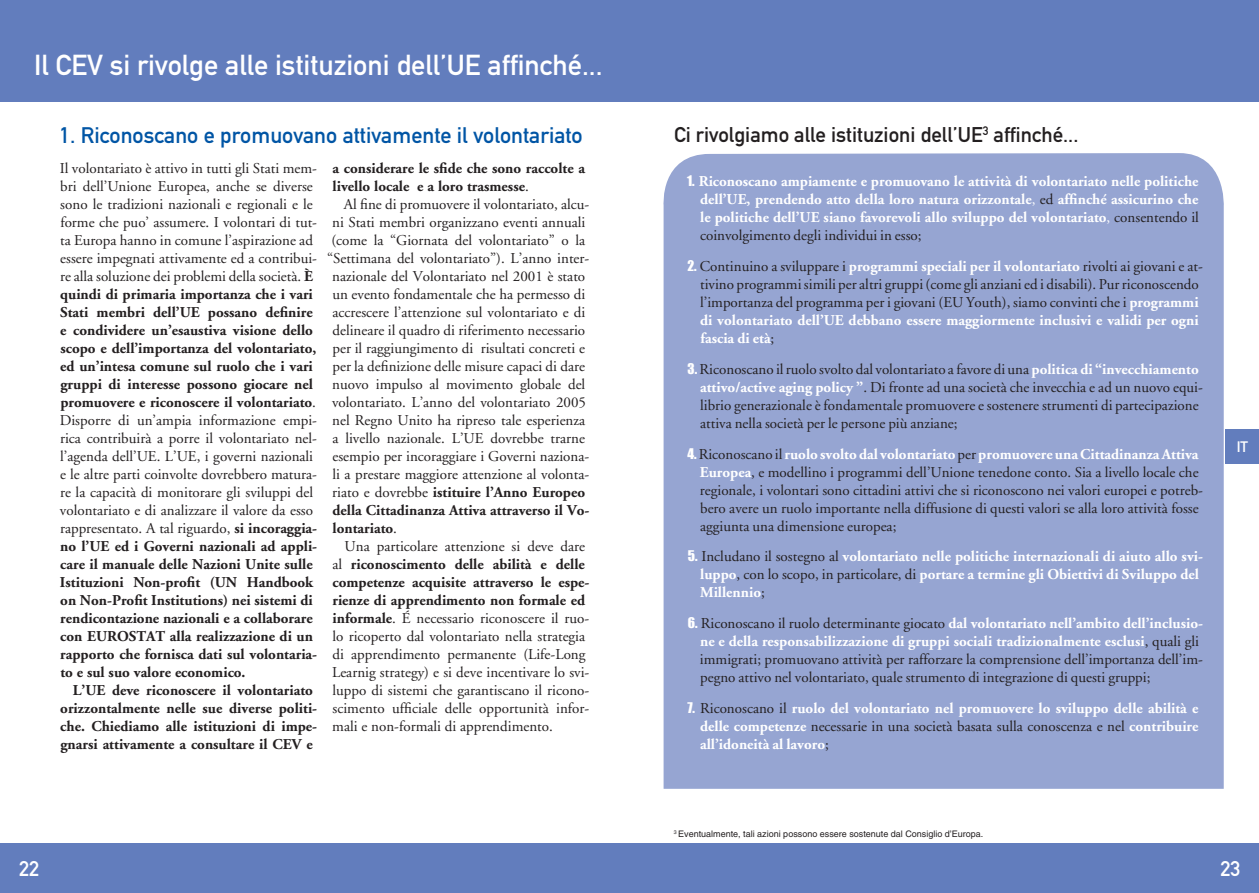
<style>
.page{position:relative;width:1259px;height:893px;background:#fff}
.page>*{position:absolute;margin:0;border:0;box-sizing:border-box;transform-origin:0 0}
.t1{font:28.5px "DIN Mittelschrift LT";color:#fff}
.t2{font:22.2px "DIN Mittelschrift LT";color:#0155a5}
.t3{font:21px "DIN Mittelschrift LT";color:#231f20}
.t4{font:21px "DIN Mittelschrift LT";color:#fff}
.t5{font:15px/18px "Adobe Garamond LT";color:#231f20}
.t6{font:700 15px/18px "Adobe Garamond LT";color:#231f20}
.t7{font:700 15px/18px "Adobe Garamond LT";color:#fff;text-align:justify}
.t8{font:15px "DIN Mittelschrift LT";color:#fff}
.t9{font:9px "Helvetica LT";color:#231f20}
.s1{font-weight:400}
.s2{font-weight:700}
.s3{font-family:"Impact";font-weight:400;font-size:13.5px}
.s4{font-weight:400;color:#231f20}
.s5{font-family:"Impact";font-size:13.5px;color:#fff}
.s6{font-weight:700;color:#fff}
</style>
<div class="page">
<div style="left:0;top:0;width:629px;height:102px;background:#627dbd"></div>
<div style="left:0;top:843px;width:629px;height:50px;background:#627dbd"></div>
<div style="left:1225px;top:429px;width:34px;height:34px;background:#627dbd"></div>
<div style="left:629px;top:0;width:630px;height:102px;background:#627dbd"></div>
<div style="left:629px;top:843px;width:630px;height:50px;background:#627dbd"></div>
<div style="left:663px;top:153px;width:563px;height:636px;background:#96a5d2"></div>
<h1 class="t1" style="left:34px;top:55px;width:570px">Il CEV si rivolge alle istituzioni dell’UE affinché...</h1>
<h2 class="t2" style="left:60px;top:127px;width:525px">1. Riconoscano e promuovano attivamente il volontariato</h2>
<p class="t6" style="left:60px;top:160px;width:259px"><span class="s1">Il volontariato è attivo in tutti gli Stati mem&shy;bri dell’Unione Europea, anche se diverse sono le tradizioni nazionali e regionali e le forme che puo’ assumere. I volontari di tut&shy;ta Europa hanno in comune l’aspirazione ad essere impegnati attivamente ed a contribui&shy;re alla soluzione dei problemi della società.</span> È quindi di primaria importanza che i vari Stati membri dell’UE possano definire e condividere un’esaustiva visione dello scopo e dell’importanza del volontariato, ed un’intesa comune sul ruolo che i vari gruppi di interesse possono giocare nel promuovere e riconoscere il volontariato<span class="s1">.<br>Disporre di un’ampia informazione empi&shy;rica contribuirà a porre il volontariato nel&shy;l’agenda dell’UE. L’UE, i governi nazionali e le altre parti coinvolte dovrebbero matura&shy;re la capacità di monitorare gli sviluppi del volontariato e di analizzare il valore da esso rappresentato. A tal riguardo,</span> si incoraggia&shy;no l’UE ed i Governi nazionali ad appli&shy;care il manuale delle Nazioni Unite sulle Istituzioni Non-profit (UN Handbook on Non-Profit Institutions) nei sistemi di rendicontazione nazionali e a collaborare con EUROSTAT alla realizzazione di un rapporto che fornisca dati sul volontaria&shy;to e sul suo valore economico.</p>
<p class="t6" style="left:60px;top:682px;width:258px;text-align:center">L’UE deve riconoscere il volontariato orizzontalmente nelle sue diverse politi&shy;che. Chiediamo alle istituzioni di impe&shy;gnarsi attivamente a consultare il CEV e</p>
<p class="t6" style="left:332px;top:160px;width:254px">a considerare le sfide che sono raccolte a livello locale e a loro trasmesse<span class="s1">.</span></p>
<p class="t5" style="left:344px;top:196px;width:247px">Al fine di promuovere il volontariato, alcu-</p>
<p class="t5" style="left:332px;top:214px;width:255px">ni Stati membri organizzano eventi annuali</p>
<p class="t5" style="left:331px;top:232px;width:255px">(come la “Giornata del volontariato” o la</p>
<p class="t5" style="left:327px;top:250px;width:264px">“Settimana del volontariato”). L’anno inter-</p>
<p class="t5" style="left:332px;top:268px;width:254px">nazionale del Volontariato nel 2001 è stato</p>
<p class="t5" style="left:332px;top:286px;width:254px">un evento fondamentale che ha permesso di</p>
<p class="t5" style="left:332px;top:304px;width:254px">accrescere l’attenzione sul volontariato e di</p>
<p class="t5" style="left:332px;top:322px;width:254px">delineare il quadro di riferimento necessario</p>
<p class="t5" style="left:332px;top:340px;width:254px">per il raggiungimento di risultati concreti e</p>
<p class="t5" style="left:332px;top:358px;width:254px">per la definizione delle misure capaci di dare</p>
<p class="t5" style="left:332px;top:376px;width:254px">nuovo impulso al movimento globale del</p>
<p class="t5" style="left:332px;top:394px;width:255px">volontariato. L’anno del volontariato 2005</p>
<p class="t5" style="left:332px;top:412px;width:254px">nel Regno Unito ha ripreso tale esperienza</p>
<p class="t5" style="left:332px;top:430px;width:254px">a livello nazionale. L’UE dovrebbe trarne</p>
<p class="t5" style="left:332px;top:448px;width:258px">esempio per incoraggiare i Governi naziona-</p>
<p class="t5" style="left:332px;top:466px;width:258px">li a prestare maggiore attenzione al volonta-</p>
<p class="t6" style="left:332px;top:484px;width:254px"><span class="s1">riato e dovrebbe</span> istituire l’Anno Europeo</p>
<p class="t6" style="left:332px;top:502px;width:258px">della Cittadinanza Attiva attraverso il Vo-</p>
<p class="t6" style="left:332px;top:520px;width:66px">lontariato<span class="s1">.</span></p>
<p class="t5" style="left:345px;top:538px;width:242px">Una particolare attenzione si deve dare</p>
<p class="t6" style="left:332px;top:556px;width:254px"><span class="s1">al</span> riconoscimento delle abilità e delle</p>
<p class="t6" style="left:332px;top:574px;width:258px">competenze acquisite attraverso le espe-</p>
<p class="t6" style="left:332px;top:592px;width:254px">rienze di apprendimento non formale ed</p>
<p class="t5" style="left:332px;top:610px;width:258px"><span class="s2">informale</span>. É necessario riconoscere il ruo-</p>
<p class="t5" style="left:332px;top:628px;width:254px">lo ricoperto dal volontariato nella strategia</p>
<p class="t5" style="left:332px;top:646px;width:255px">di apprendimento permanente (Life-Long</p>
<p class="t5" style="left:332px;top:664px;width:259px">Learnig strategy) e si deve incentivare lo svi-</p>
<p class="t5" style="left:332px;top:682px;width:258px">luppo di sistemi che garantiscano il ricono-</p>
<p class="t5" style="left:332px;top:700px;width:258px">scimento ufficiale delle opportunità infor-</p>
<p class="t5" style="left:332px;top:718px;width:222px">mali e non-formali di apprendimento.</p>
<h3 class="t4" style="left:19px;top:861px;width:22px">22</h3>
<h3 class="t3" style="left:674px;top:127px;width:406px">Ci rivolgiamo alle istituzioni dell’UE<sup>3</sup> affinché...</h3>
<p class="t7" style="left:700px;top:174px;width:500px;text-indent:-13px"><span class="s3">1.</span> Riconoscano ampiamente e promuovano le attività di volontariato nelle politiche dell’UE, prendendo atto della loro natura orizzontale<span class="s1">,</span> <span class="s4">ed</span> affinché assicurino che le politiche dell’UE siano favorevoli allo sviluppo del volontariato<span class="s1">,</span> <span class="s4">consentendo il coinvolgimento degli individui in esso;</span></p>
<p class="t5" style="left:700px;top:259px;width:504px;text-indent:-13px"><span class="s5">2.</span> Continuino a sviluppare i <span class="s6">programmi speciali per il volontariato</span> rivolti ai giovani e at&shy;tivino programmi simili per altri gruppi (come gli anziani ed i disabili). Pur riconoscendo l’importanza del programma per i giovani (EU Youth), siamo convinti che i <span class="s6">programmi di volontariato dell’UE debbano essere maggiormente inclusivi e validi per ogni fascia di età</span>;</p>
<p class="t5" style="left:700px;top:361px;width:504px;text-indent:-12px"><span class="s5">3.</span> Riconoscano il ruolo svolto dal volontariato a favore di una <span class="s6">politica di “invecchiamento attivo/active aging policy ”</span>. Di fronte ad una società che invecchia e ad un nuovo equi&shy;librio generazionale è fondamentale promuovere e sostenere strumenti di partecipazione attiva nella società per le persone più anziane;</p>
<p class="t5" style="left:700px;top:446px;width:504px;text-indent:-13px"><span class="s5">4.</span> Riconoscano il <span class="s6">ruolo svolto dal volontariato</span> per <span class="s6">promuovere una Cittadinanza Attiva Europea</span>, e modellino i programmi dell’Unione tenedone conto. Sia a livello locale che regionale, i volontari sono cittadini attivi che si riconoscono nei valori europei e potreb&shy;bero avere un ruolo importante nella diffusione di questi valori se alla loro attività fosse aggiunta una dimensione europea;</p>
<p class="t7" style="left:700px;top:549px;width:504px;text-align:left;text-indent:-12px"><span class="s3">5.</span> <span class="s4">Includano il sostegno al</span> volontariato nelle politiche internazionali di aiuto allo svi&shy;luppo<span class="s4">, con lo scopo, in particolare, di</span> portare a termine gli Obiettivi di Sviluppo del<br>Millennio<span class="s4">;</span></p>
<p class="t5" style="left:700px;top:616px;width:504px;text-indent:-12px"><span class="s5">6.</span> Riconoscano il ruolo determinante giocato <span class="s6">dal volontariato nell’ambito dell’inclusio&shy;ne e della responsabilizzazione di gruppi sociali tradizionalmente esclusi</span>, quali gli immigrati; promuovano attività per rafforzare la comprensione dell’importanza dell’im&shy;pegno attivo nel volontariato, quale strumento di integrazione di questi gruppi;</p>
<p class="t7" style="left:700px;top:700px;width:500px;text-indent:-13px"><span class="s3">7.</span> <span class="s4">Riconoscano il</span> ruolo del volontariato nel promuovere lo sviluppo delle abilità e delle competenze <span class="s4">necessarie in una società basata sulla conoscenza e nel</span> contribuire all’idoneità al lavoro<span class="s4">;</span></p>
<p class="t8" style="left:1236px;top:441px;width:13px">IT</p>
<p class="t9" style="left:674px;top:831px;width:311px"><sup>3</sup> Eventualmente, tali azioni possono essere sostenute dal Consiglio d’Europa.</p>
<h3 class="t4" style="left:1220px;top:861px;width:22px">23</h3>
</div>
